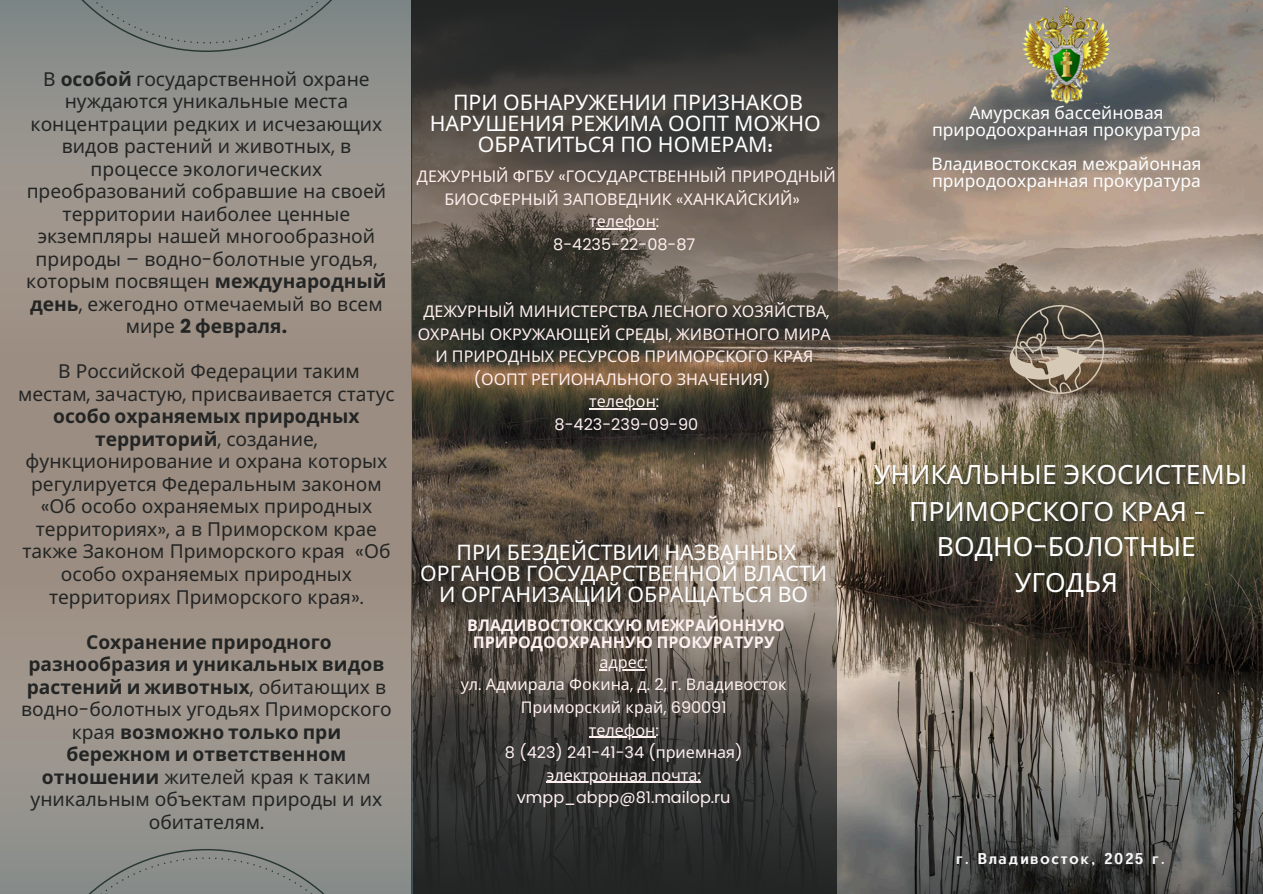
<style>
.page{position:relative;width:1263px;height:894px;background:#fff}
.page>*{position:absolute;margin:0;border:0;box-sizing:border-box;transform-origin:0 0}
.t1{font:26.55px "Noto Sans";color:#fff}
.t2{font:26.4px/36px "Noto Sans";color:#fff;text-align:center}
.t3{font:21.3px/21.1px "Noto Sans";color:#fff;text-align:center}
.t4{font:19.2px/22.5px "Noto Sans";color:#232525;text-align:center}
.t5{font:700 19.2px/22.5px "Noto Sans";color:#232525;text-align:center}
.t6{font:17.4px/16.8px "Noto Sans";color:#fff;text-align:center}
.t7{font:16.05px/22.5px "Noto Sans";color:#fff0f0;text-align:center}
.t8{font:16.05px/22.5px "Poppins";color:#fff0f0;text-align:center}
.t9{font:700 16.05px/16.8px "Noto Sans";color:#fff0f0;text-align:center}
.t10{font:15.15px "CAT Neuzeit";letter-spacing:.12em;color:#f8f8f8}
.s1{font-weight:700}
.s2{font-family:"Poppins"}
.s3{font-family:"Poppins";font-weight:700}
.s4{font-family:"Poppins";font-weight:400}
.s5{font-weight:400}
.s6{font-family:"Ayr Lucidity Condensed"}
.s7{font-family:"Noto Sans"}
</style>
<div class="page">
<div style="left:0;top:0;width:1263px;height:893px;background:#9b8d81"></div>
<img style="left:413px;top:0;width:850px;height:893px">
<svg style="left:1009px;top:305px;width:95px;height:89px;background:#726759"></svg>
<svg style="left:411px;top:472px;width:425px;height:421px;background:#514b44"></svg>
<div style="left:0;top:0;width:413px;height:352px;background:linear-gradient(to bottom,#878e8c,#a79689)"></div>
<div style="left:0;top:576px;width:413px;height:317px;background:linear-gradient(to right,#9c948b,#9c948b)"></div>
<img style="left:1023px;top:7px;width:87px;height:97px">
<div style="left:29px;top:848px;width:355px;height:45px;background:#8a8d8a"></div>
<div style="left:30px;top:0;width:354px;height:52px;background:#828987"></div>
<hr style="left:599px;top:669px;width:46px;height:1px;background:#fff0f0">
<hr style="left:589px;top:736px;width:66px;height:1px;background:#fff0f0">
<hr style="left:546px;top:781px;width:155px;height:1px;background:#fff0f0">
<svg style="left:412px;top:0;width:425px;height:424px;background:#4b453c"></svg>
<hr style="left:597px;top:228px;width:59px;height:1px;background:#fff0f0">
<hr style="left:589px;top:408px;width:67px;height:1px;background:#fff0f0">
<h6 class="t4" style="left:26px;top:67px;width:362px">В <span class="s1">особой</span> государственной охране нуждаются уникальные места концентрации редких и исчезающих видов растений и животных<span class="s2">,</span> в процессе экологических преобразований собравшие на своей территории наиболее ценные экземпляры нашей многообразной природы <span class="s2">–</span> водно<span class="s2">-</span>болотные угодья<span class="s2">, </span>которым посвящен <span class="s1">международный день</span><span class="s2">,</span> ежегодно отмечаемый во всем мире <span class="s3">2</span> <span class="s1">февраля</span><span class="s3">.</span></h6>
<p class="t4" style="left:18px;top:359px;width:378px">В Российской Федерации таким местам<span class="s2">,</span> зачастую<span class="s2">,</span> присваивается статус <span class="s1">особо охраняемых природных территорий</span><span class="s2">,</span> создание<span class="s2">, </span>функционирование и охрана которых регулируется Федеральным законом <span class="s2">«</span>Об особо охраняемых природных территориях<span class="s2">»,</span> а в Приморском крае также Законом Приморского края <span class="s2">«</span>Об особо охраняемых природных территориях Приморского края<span class="s2">».</span></p>
<h1 class="t5" style="left:21px;top:629px;width:372px">Сохранение природного разнообразия и уникальных видов растений и животных<span class="s4">,</span> <span class="s5">обитающих в водно</span><span class="s4">-</span><span class="s5">болотных угодьях Приморского края</span> возможно только при бережном и ответственном отношении <span class="s5">жителей края к таким уникальным объектам природы и их обитателям</span><span class="s4">.</span></h1>
<h4 class="t3" style="left:430px;top:91px;width:393px">ПРИ ОБНАРУЖЕНИИ ПРИЗНАКОВ<br>НАРУШЕНИЯ РЕЖИМА ООПТ МОЖНО<br>ОБРАТИТЬСЯ ПО НОМЕРАМ<span class="s6">:</span></h4>
<h5 class="t7" style="left:417px;top:165px;width:420px">ДЕЖУРНЫЙ ФГБУ <span class="s2">«</span>ГОСУДАРСТВЕННЫЙ ПРИРОДНЫЙ<br>БИОСФЕРНЫЙ ЗАПОВЕДНИК <span class="s2">«</span>ХАНКАЙСКИЙ<span class="s2">» </span>телефон<span class="s2">:</span></h5>
<h5 class="t8" style="left:553px;top:233px;width:144px">8-4235-22-08-87</h5>
<h5 class="t7" style="left:418px;top:300px;width:415px">ДЕЖУРНЫЙ МИНИСТЕРСТВА ЛЕСНОГО ХОЗЯЙСТВА<span class="s2">, </span>ОХРАНЫ ОКРУЖАЮЩЕЙ СРЕДЫ<span class="s2">,</span> ЖИВОТНОГО МИРА И ПРИРОДНЫХ РЕСУРСОВ ПРИМОРСКОГО КРАЯ <span class="s2">(</span>ООПТ РЕГИОНАЛЬНОГО ЗНАЧЕНИЯ<span class="s2">)</span></h5>
<p class="t8" style="left:555px;top:390px;width:145px"><span class="s7">телефон</span>:<br>8-423-239-09-90</p>
<p class="t3" style="left:420px;top:540px;width:409px">ПРИ БЕЗДЕЙСТВИИ НАЗВАННЫХ<br>ОРГАНОВ ГОСУДАРСТВЕННОЙ ВЛАСТИ<br>И ОРГАНИЗАЦИЙ ОБРАЩАТЬСЯ ВО</p>
<p class="t9" style="left:467px;top:616px;width:319px">ВЛАДИВОСТОКСКУЮ МЕЖРАЙОННУЮ<br>ПРИРОДООХРАННУЮ ПРОКУРАТУРУ</p>
<p class="t7" style="left:461px;top:650px;width:328px">адрес<span class="s2">:<br></span>ул<span class="s2">.</span> Адмирала Фокина<span class="s2">,</span> д<span class="s2">. 2,</span> г<span class="s2">.</span> Владивосток<br>Приморский край<span class="s2">, 690091<br></span>телефон<span class="s2">:</span></p>
<p class="t8" style="left:505px;top:741px;width:239px">8 (423) 241-41-34 (<span class="s7">приемная</span>)</p>
<p class="t7" style="left:546px;top:762px;width:156px">электронная почта<span class="s2">:</span></p>
<p class="t8" style="left:517px;top:786px;width:215px">vmpp_abpp@81.mailop.ru</p>
<p class="t6" style="left:932px;top:104px;width:270px">Амурская бассейновая природоохранная прокуратура</p>
<p class="t6" style="left:931px;top:155px;width:272px;text-align:left">Владивостокская межрайонная природоохранная прокуратура</p>
<p class="t1" style="left:874px;top:455px;width:375px">УНИКАЛЬНЫЕ ЭКОСИСТЕМЫ</p>
<h3 class="t1" style="left:909px;top:493px;width:298px">ПРИМОРСКОГО КРАЯ <span class="s6">-</span></h3>
<h6 class="t2" style="left:937px;top:528px;width:261px">ВОДНО<span class="s2">-</span>БОЛОТНЫЕ<br>УГОДЬЯ</h6>
<h2 class="t10" style="left:956px;top:849px;width:210px">г. Владивосток, 2025 г.</h2>
</div>
